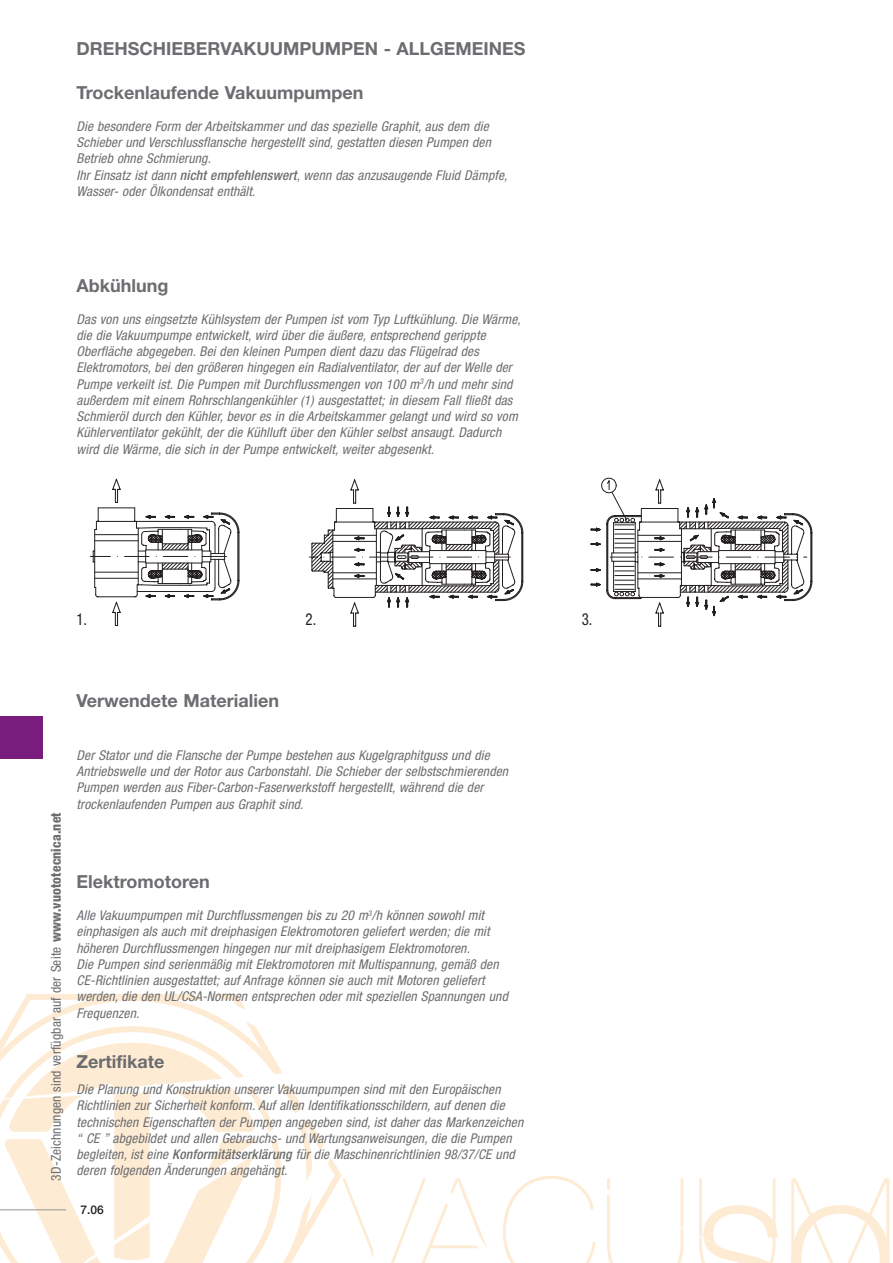
<style>
.page{position:relative;width:893px;height:1263px;background:#fff}
.page>*{position:absolute;margin:0;border:0;box-sizing:border-box;transform-origin:0 0}
._1-Titolo_scheda{font:700 18px "Helvetica Neue";color:#6c6d70}
.t1{font:condensed 16.5px "Helvetica Neue";color:#231f20;scale:.9 1}
._1-testo{font:italic condensed 13.5px/16.2px "Helvetica Neue";letter-spacing:.01em;color:#6c6d70}
._1-testo-2{font:condensed 13.5px "Helvetica Neue";letter-spacing:.01em;color:#6c6d70}
.t2{font:500 12px "Helvetica Neue";color:#231f20}
.s1{font-weight:500}
.s2{font-weight:800}
</style>
<div class="page">
<svg style="left:0;top:994px;width:778px;height:269px"></svg>
<div style="left:0;top:716px;width:43px;height:43px;background:#781d7d"></div>
<svg style="left:90px;top:478px;width:150px;height:148px"></svg>
<svg style="left:309px;top:479px;width:215px;height:148px"></svg>
<svg style="left:590px;top:477px;width:222px;height:150px"></svg>
<svg style="left:0;top:1139px;width:259px;height:124px"></svg>
<svg style="left:791px;top:1178px;width:99px;height:85px"></svg>
<p class="_1-Titolo_scheda" style="left:77px;top:37px;width:450px">drehschiebervakuumpumpen - allgemeines</p>
<p class="_1-Titolo_scheda" style="left:77px;top:82px;width:288px">Trockenlaufende Vakuumpumpen</p>
<p class="_1-testo" style="left:77px;top:118px;width:416px">Die besondere Form der Arbeitskammer und das spezielle Graphit, aus dem die<br>Schieber und Verschlussflansche hergestellt sind, gestatten diesen Pumpen den<br>Betrieb ohne Schmierung.</p>
<p class="_1-testo" style="left:77px;top:167px;width:432px">Ihr Einsatz ist dann <span class="s1">nicht empfehlenswert</span>, wenn das anzusaugende Fluid Dämpfe,<br>Wasser- oder Ölkondensat enthält.</p>
<p class="_1-Titolo_scheda" style="left:77px;top:274px;width:93px">Abkühlung</p>
<p class="_1-testo" style="left:77px;top:311px;width:446px">Das von uns eingsetzte Kühlsystem der Pumpen ist vom Typ Luftkühlung. Die Wärme, die die Vakuumpumpe entwickelt, wird über die äußere, entsprechend gerippte Oberfläche abgegeben. Bei den kleinen Pumpen dient dazu das Flügelrad des Elektromotors, bei den größeren hingegen ein Radialventilator, der auf der Welle der Pumpe verkeilt ist. Die Pumpen mit Durchflussmengen von 100 m<sup>3</sup>/h und mehr sind außerdem mit einem Rohrschlangenkühler (1) ausgestattet; in diesem Fall fließt das Schmieröl durch den Kühler, bevor es in die Arbeitskammer gelangt und wird so vom Kühlerventilator gekühlt, der die Kühlluft über den Kühler selbst ansaugt. Dadurch wird die Wärme, die sich in der Pumpe entwickelt, weiter abgesenkt.</p>
<p class="t1" style="left:77px;top:610px;width:13px">1.</p>
<p class="t1" style="left:306px;top:610px;width:13px">2.</p>
<p class="t1" style="left:582px;top:610px;width:13px">3.</p>
<p class="_1-Titolo_scheda" style="left:77px;top:690px;width:204px">Verwendete Materialien</p>
<p class="_1-testo-2" style="left:48px;top:1181px;width:370px;rotate:-90deg">3D-Zeichnungen sind verfügbar auf der Seite <span class="s2">www.vuototecnica.net</span></p>
<p class="_1-testo" style="left:77px;top:747px;width:433px">Der Stator und die Flansche der Pumpe bestehen aus Kugelgraphitguss und die Antriebswelle und der Rotor aus Carbonstahl. Die Schieber der selbstschmierenden Pumpen werden aus Fiber-Carbon-Faserwerkstoff hergestellt, während die der trockenlaufenden Pumpen aus Graphit sind.</p>
<p class="_1-Titolo_scheda" style="left:77px;top:871px;width:135px">Elektromotoren</p>
<p class="_1-testo" style="left:77px;top:907px;width:415px">Alle Vakuumpumpen mit Durchflussmengen bis zu 20 m<sup>3</sup>/h können sowohl mit einphasigen als auch mit dreiphasigen Elektromotoren geliefert werden; die mit höheren Durchflussmengen hingegen nur mit dreiphasigem Elektromotoren.</p>
<p class="_1-testo" style="left:77px;top:956px;width:433px">Die Pumpen sind serienmäßig mit Elektromotoren mit Multispannung, gemäß den CE-Richtlinien ausgestattet; auf Anfrage können sie auch mit Motoren geliefert werden, die den UL/CSA-Normen entsprechen oder mit speziellen Spannungen und Frequenzen.</p>
<p class="_1-Titolo_scheda" style="left:77px;top:1050px;width:89px">Zertifikate</p>
<p class="_1-testo" style="left:77px;top:1081px;width:448px">Die Planung und Konstruktion unserer Vakuumpumpen sind mit den Europäischen Richtlinien zur Sicherheit konform. Auf allen Identifikationsschildern, auf denen die technischen Eigenschaften der Pumpen angegeben sind, ist daher das Markenzeichen “ CE ” abgebildet und allen Gebrauchs- und Wartungsanweisungen, die die Pumpen begleiten, ist eine <span class="s1">Konformitätserklärung</span> für die Maschinenrichtlinien 98/37/CE und deren folgenden Änderungen angehängt.</p>
<p class="t2" style="left:81px;top:1202px;width:25px">7.06</p>
</div>
